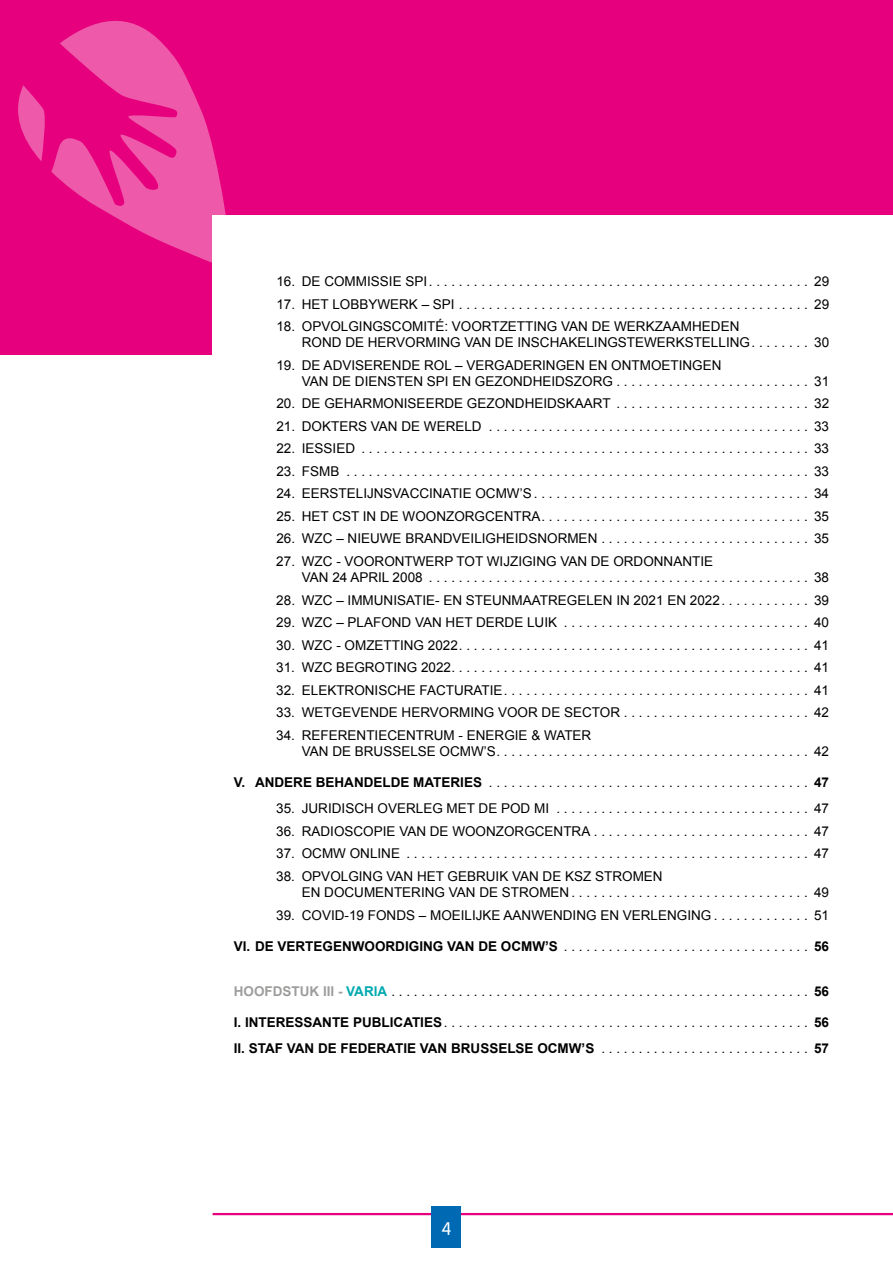
<style>
.page{position:relative;width:893px;height:1263px;background:#fff}
.page>*{position:absolute;margin:0;border:0;box-sizing:border-box;transform-origin:0 0}
.t1{font:300 18px "VAG Rounded";color:#fff}
.t2{font:13.5px/16px "Arial";color:#000}
.t3{font:700 13.5px "Arial";color:#000}
.s1{font-weight:700}
.s2{font-weight:400}
.s3{font-weight:700;color:#9d9d9c}
.s4{font-weight:700;color:#00a9b0}
</style>
<div class="page">
<div style="left:0;top:0;width:893px;height:354px;background:#e6007d"></div>
<div style="left:213px;top:216px;width:680px;height:1047px;background:#fff"></div>
<hr style="left:213px;top:1213px;width:680px;height:2px;background:#e6007d">
<div style="left:432px;top:1205px;width:29px;height:42px;background:#0069b4"></div>
<svg style="left:18px;top:85px;width:27px;height:76px"></svg>
<svg style="left:51px;top:20px;width:183px;height:251px"></svg>
<p class="t2" style="left:276px;top:274px;width:554px">16. DE COMMISSIE SPI . . . . . . . . . . . . . . . . . . . . . . . . . . . . . . . . . . . . . . . . . . . . . . . . . . . 29</p>
<p class="t2" style="left:276px;top:296px;width:554px">17. HET LOBBYWERK – SPI . . . . . . . . . . . . . . . . . . . . . . . . . . . . . . . . . . . . . . . . . . . . . . . 29</p>
<p class="t2" style="left:302px;top:319px;width:529px;text-indent:-26px">18. OPVOLGINGSCOMITÉ: VOORTZETTING VAN DE WERKZAAMHEDEN<br>ROND DE HERVORMING VAN DE INSCHAKELINGSTEWERKSTELLING . . . . . . . . 30</p>
<p class="t2" style="left:302px;top:357px;width:529px;text-indent:-26px">19. DE ADVISERENDE ROL – VERGADERINGEN EN ONTMOETINGEN<br>VAN DE DIENSTEN SPI EN GEZONDHEIDSZORG . . . . . . . . . . . . . . . . . . . . . . . . . . 31</p>
<p class="t2" style="left:276px;top:396px;width:554px">20. DE GEHARMONISEERDE GEZONDHEIDSKAART . . . . . . . . . . . . . . . . . . . . . . . . . . 32</p>
<p class="t2" style="left:276px;top:418px;width:554px">21. DOKTERS VAN DE WERELD . . . . . . . . . . . . . . . . . . . . . . . . . . . . . . . . . . . . . . . . . . . 33</p>
<p class="t2" style="left:276px;top:441px;width:554px">22. IESSIED . . . . . . . . . . . . . . . . . . . . . . . . . . . . . . . . . . . . . . . . . . . . . . . . . . . . . . . . . . . . 33</p>
<p class="t2" style="left:276px;top:463px;width:554px">23. FSMB . . . . . . . . . . . . . . . . . . . . . . . . . . . . . . . . . . . . . . . . . . . . . . . . . . . . . . . . . . . . . . 33</p>
<p class="t2" style="left:276px;top:486px;width:554px">24. EERSTELIJNSVACCINATIE OCMW’S . . . . . . . . . . . . . . . . . . . . . . . . . . . . . . . . . . . . . 34</p>
<p class="t2" style="left:276px;top:508px;width:554px">25. HET CST IN DE WOONZORGCENTRA . . . . . . . . . . . . . . . . . . . . . . . . . . . . . . . . . . . . 35</p>
<p class="t2" style="left:276px;top:531px;width:554px">26. WZC – NIEUWE BRANDVEILIGHEIDSNORMEN . . . . . . . . . . . . . . . . . . . . . . . . . . . . 35</p>
<p class="t2" style="left:302px;top:553px;width:529px;text-indent:-26px">27. WZC - VOORONTWERP TOT WIJZIGING VAN DE ORDONNANTIE<br>VAN 24 APRIL 2008 . . . . . . . . . . . . . . . . . . . . . . . . . . . . . . . . . . . . . . . . . . . . . . . . . . . 38</p>
<p class="t2" style="left:276px;top:592px;width:554px">28. WZC – IMMUNISATIE- EN STEUNMAATREGELEN IN 2021 EN 2022 . . . . . . . . . . . . 39</p>
<p class="t2" style="left:276px;top:614px;width:554px">29. WZC – PLAFOND VAN HET DERDE LUIK . . . . . . . . . . . . . . . . . . . . . . . . . . . . . . . . . 40</p>
<p class="t2" style="left:276px;top:637px;width:554px">30. WZC - OMZETTING 2022 . . . . . . . . . . . . . . . . . . . . . . . . . . . . . . . . . . . . . . . . . . . . . . . 41</p>
<p class="t2" style="left:276px;top:659px;width:554px">31. WZC BEGROTING 2022 . . . . . . . . . . . . . . . . . . . . . . . . . . . . . . . . . . . . . . . . . . . . . . . . 41</p>
<p class="t2" style="left:276px;top:682px;width:554px">32. ELEKTRONISCHE FACTURATIE . . . . . . . . . . . . . . . . . . . . . . . . . . . . . . . . . . . . . . . . . 41</p>
<p class="t2" style="left:276px;top:704px;width:554px">33. WETGEVENDE HERVORMING VOOR DE SECTOR . . . . . . . . . . . . . . . . . . . . . . . . . 42</p>
<p class="t2" style="left:302px;top:727px;width:529px;text-indent:-26px">34. REFERENTIECENTRUM - ENERGIE &amp; WATER<br>VAN DE BRUSSELSE OCMW’S . . . . . . . . . . . . . . . . . . . . . . . . . . . . . . . . . . . . . . . . . . 42</p>
<p class="t2" style="left:234px;top:774px;width:597px"><span class="s1">V. ANDERE BEHANDELDE MATERIES</span> . . . . . . . . . . . . . . . . . . . . . . . . . . . . . . . . . . . . . . . . . . . <span class="s1">47</span></p>
<p class="t2" style="left:276px;top:801px;width:554px">35. JURIDISCH OVERLEG MET DE POD MI . . . . . . . . . . . . . . . . . . . . . . . . . . . . . . . . . . 47</p>
<p class="t2" style="left:276px;top:823px;width:554px">36. RADIOSCOPIE VAN DE WOONZORGCENTRA . . . . . . . . . . . . . . . . . . . . . . . . . . . . . 47</p>
<p class="t2" style="left:276px;top:846px;width:554px">37. OCMW ONLINE . . . . . . . . . . . . . . . . . . . . . . . . . . . . . . . . . . . . . . . . . . . . . . . . . . . . . . 47</p>
<p class="t2" style="left:302px;top:868px;width:529px;text-indent:-26px">38. OPVOLGING VAN HET GEBRUIK VAN DE KSZ STROMEN<br>EN DOCUMENTERING VAN DE STROMEN . . . . . . . . . . . . . . . . . . . . . . . . . . . . . . . . 49</p>
<p class="t2" style="left:276px;top:907px;width:554px">39. COVID-19 FONDS – MOEILIJKE AANWENDING EN VERLENGING . . . . . . . . . . . . . 51</p>
<p class="t3" style="left:234px;top:937px;width:597px">VI. DE VERTEGENWOORDIGING VAN DE OCMW’S <span class="s2">. . . . . . . . . . . . . . . . . . . . . . . . . . . . . . . . .</span> 56</p>
<p class="t2" style="left:234px;top:983px;width:597px"><span class="s3">HOOFDSTUK III -</span> <span class="s4">VARIA</span> . . . . . . . . . . . . . . . . . . . . . . . . . . . . . . . . . . . . . . . . . . . . . . . . . . . . . . . . <span class="s1">56</span></p>
<p class="t2" style="left:234px;top:1008px;width:597px;line-height:26.7px"><span class="s1">I. INTERESSANTE PUBLICATIES</span> . . . . . . . . . . . . . . . . . . . . . . . . . . . . . . . . . . . . . . . . . . . . . . . . . <span class="s1">56<br>II. STAF VAN DE FEDERATIE VAN BRUSSELSE OCMW’S</span> . . . . . . . . . . . . . . . . . . . . . . . . . . . . <span class="s1">57</span></p>
<h1 class="t1" style="left:442px;top:1218px;width:11px">4</h1>
</div>
